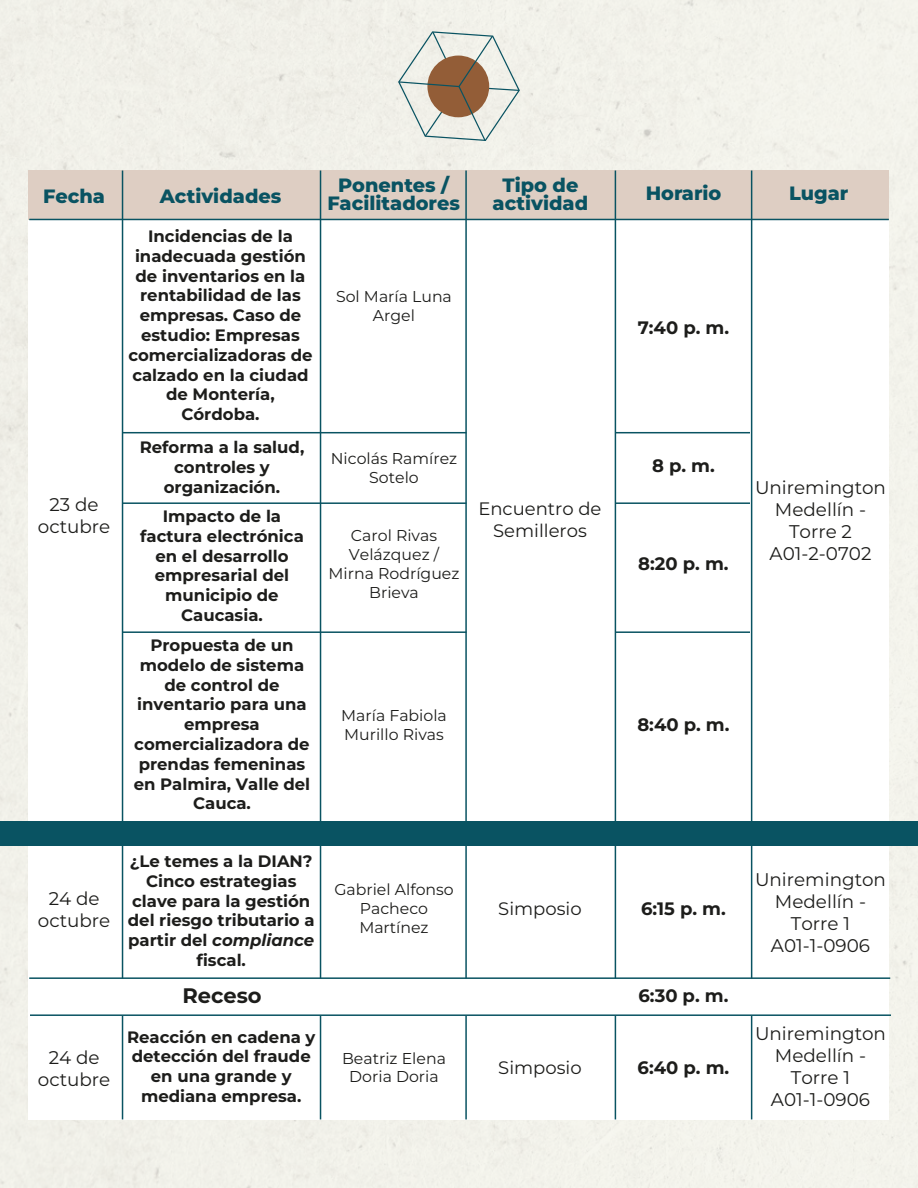
<style>
.page{position:relative;width:918px;height:1188px;background:#fff}
.page>*{position:absolute;margin:0;border:0;box-sizing:border-box;transform-origin:0 0}
.t1{font:700 21px "Montserrat";color:#1d1d1b}
.t2{font:800 19.2px/18.3px "Montserrat";color:#095362;text-align:center}
.t3{font:18.3px/22px "Montserrat";color:#1d1d1b;text-align:center}
.t4{font:700 18px "Montserrat";color:#1d1d1b}
.t5{font:18px/21.6px "Montserrat";color:#1d1d1b;text-align:center}
.t6{font:700 16.5px/19.8px "Montserrat";color:#1d1d1b;text-align:center}
.t7{font:15.75px/18.9px "Montserrat";color:#1d1d1b;text-align:center}
.s1{font-style:italic}
</style>
<div class="page">
<div style="left:28px;top:170px;width:862px;height:50px;background:#decec3"></div>
<hr style="left:29px;top:219px;width:860px;height:1px;background:#095362">
<hr style="left:122px;top:432px;width:344px;height:1px;background:#095362">
<hr style="left:320px;top:171px;width:1px;height:807px;background:#095362">
<hr style="left:122px;top:171px;width:1px;height:807px;background:#095362">
<hr style="left:465px;top:171px;width:2px;height:807px;background:#095362">
<hr style="left:615px;top:171px;width:1px;height:807px;background:#095362">
<hr style="left:751px;top:171px;width:1px;height:807px;background:#095362">
<hr style="left:320px;top:1016px;width:1px;height:103px;background:#095362">
<hr style="left:122px;top:1016px;width:1px;height:103px;background:#095362">
<hr style="left:465px;top:1016px;width:2px;height:103px;background:#095362">
<hr style="left:615px;top:1016px;width:1px;height:103px;background:#095362">
<hr style="left:751px;top:1016px;width:1px;height:103px;background:#095362">
<hr style="left:616px;top:432px;width:134px;height:1px;background:#095362">
<hr style="left:122px;top:502px;width:344px;height:2px;background:#095362">
<hr style="left:616px;top:502px;width:134px;height:2px;background:#095362">
<hr style="left:122px;top:631px;width:344px;height:2px;background:#095362">
<hr style="left:616px;top:631px;width:134px;height:2px;background:#095362">
<svg style="left:398px;top:31px;width:122px;height:110px;background:#cfc7ba"></svg>
<div style="left:0;top:821px;width:918px;height:25px;background:#095362"></div>
<hr style="left:29px;top:977px;width:861px;height:2px;background:#095362">
<hr style="left:30px;top:1014px;width:861px;height:2px;background:#095362">
<p class="t2" style="left:43px;top:186px;width:63px">Fecha</p>
<p class="t2" style="left:160px;top:186px;width:123px">Actividades</p>
<p class="t2" style="left:327px;top:175px;width:134px">Ponentes /<br>Facilitadores</p>
<p class="t2" style="left:493px;top:175px;width:97px">Tipo de actividad</p>
<p class="t2" style="left:646px;top:183px;width:77px">Horario</p>
<p class="t6" style="left:128px;top:225px;width:186px">Incidencias de la inadecuada gestión de inventarios en la rentabilidad de las empresas. Caso de estudio: Empresas comercializadoras de calzado en la ciudad de Montería,<br>Córdoba.</p>
<p class="t7" style="left:336px;top:287px;width:117px">Sol María Luna<br>Argel</p>
<p class="t4" style="left:638px;top:314px;width:93px">7:40 p. m.</p>
<p class="t3" style="left:38px;top:493px;width:74px">23 de octubre</p>
<p class="t3" style="left:38px;top:887px;width:74px">24 de octubre</p>
<p class="t3" style="left:38px;top:1046px;width:74px">24 de octubre</p>
<p class="t6" style="left:140px;top:436px;width:166px">Reforma a la salud, controles y organización.</p>
<p class="t7" style="left:331px;top:449px;width:128px">Nicolás Ramírez<br>Sotelo</p>
<p class="t6" style="left:140px;top:505px;width:165px">Impacto de la factura electrónica en el desarrollo empresarial del municipio de<br>Caucasia.</p>
<p class="t7" style="left:329px;top:526px;width:132px">Carol Rivas<br>Velázquez /<br>Mirna Rodríguez<br>Brieva</p>
<p class="t5" style="left:478px;top:498px;width:125px">Encuentro de<br>Semilleros</p>
<p class="t4" style="left:652px;top:453px;width:64px">8 p. m.</p>
<p class="t4" style="left:638px;top:551px;width:92px">8:20 p. m.</p>
<p class="t6" style="left:134px;top:634px;width:178px">Propuesta de un modelo de sistema de control de inventario para una empresa comercializadora de prendas femeninas en Palmira, Valle del<br>Cauca.</p>
<p class="t6" style="left:128px;top:850px;width:188px">¿Le temes a la DIAN?<br>Cinco estrategias clave para la gestión del riesgo tributario a partir del <span class="s1">compliance </span>fiscal.</p>
<p class="t7" style="left:341px;top:705px;width:107px;text-align:left">María Fabiola<br>Murillo Rivas</p>
<p class="t4" style="left:637px;top:712px;width:94px">8:40 p. m.</p>
<p class="t7" style="left:334px;top:879px;width:121px">Gabriel Alfonso<br>Pacheco<br>Martínez</p>
<p class="t5" style="left:498px;top:897px;width:85px">Simposio</p>
<p class="t4" style="left:641px;top:896px;width:86px">6:15 p. m.</p>
<p class="t1" style="left:182px;top:980px;width:81px">Receso</p>
<p class="t4" style="left:639px;top:983px;width:91px">6:30 p. m.</p>
<p class="t6" style="left:127px;top:1026px;width:190px">Reacción en cadena y detección del fraude en una grande y mediana empresa.</p>
<p class="t7" style="left:342px;top:1048px;width:105px">Beatriz Elena<br>Doria Doria</p>
<p class="t5" style="left:498px;top:1056px;width:85px">Simposio</p>
<p class="t4" style="left:638px;top:1055px;width:93px">6:40 p. m.</p>
<p class="t2" style="left:789px;top:183px;width:61px">Lugar</p>
<p class="t3" style="left:755px;top:476px;width:132px">Uniremington<br>Medellín -<br>Torre 2<br>A01-2-0702</p>
<p class="t3" style="left:755px;top:867px;width:132px">Uniremington<br>Medellín -<br>Torre 1<br>A01-1-0906</p>
<p class="t3" style="left:755px;top:1022px;width:132px">Uniremington<br>Medellín -<br>Torre 1<br>A01-1-0906</p>
</div>
